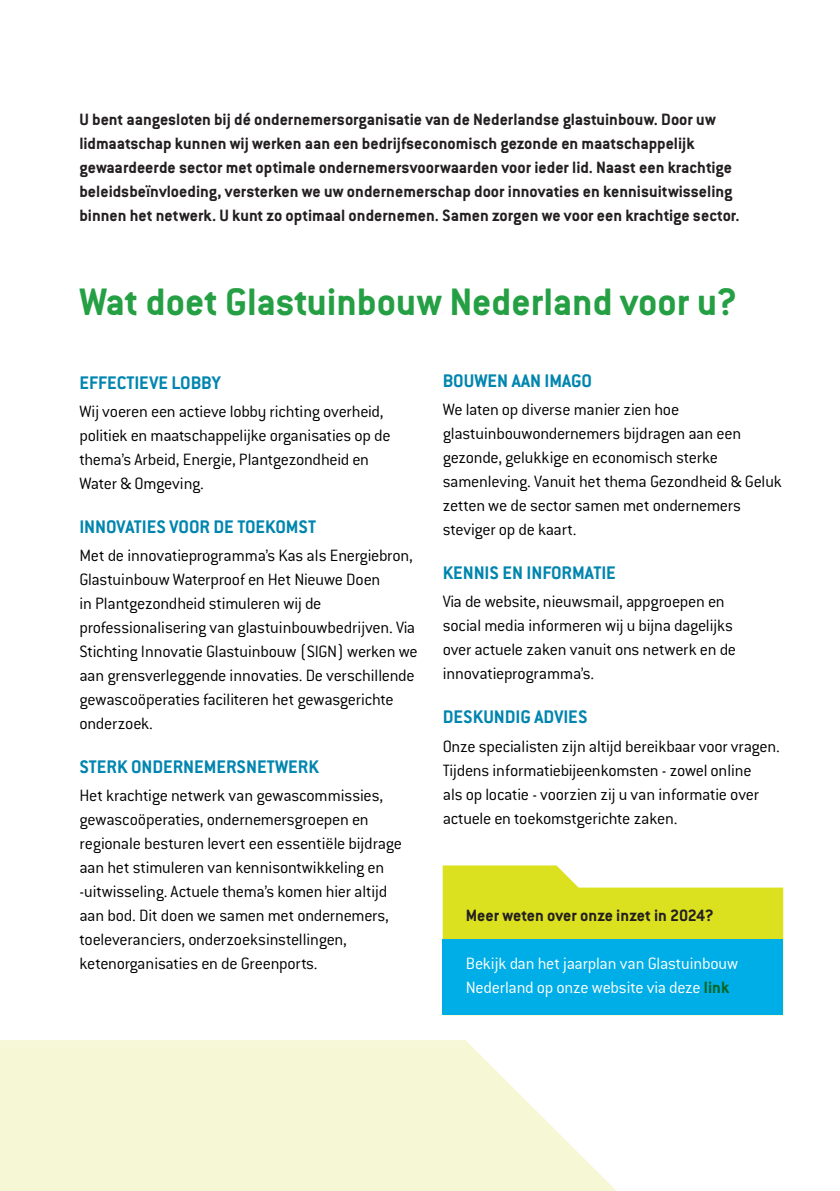
<style>
.page{position:relative;width:840px;height:1191px;background:#fff}
.page>*{position:absolute;margin:0;border:0;box-sizing:border-box;transform-origin:0 0}
.t1{font:700 42px "Conduit ITC Std";color:#259f43}
.t2{font:700 20px "Conduit ITC Std";color:#0085af}
.t3{font:300 18px/24px "Conduit ITC Std";letter-spacing:-.015em;color:#000}
.t4{font:700 18px/24px "Conduit ITC Std";color:#231f20}
.t5{font:300 18px/24px "Conduit ITC Std";letter-spacing:-.015em;color:#fff}
.s1{font-weight:700;color:#036726}
</style>
<div class="page">
<svg style="left:0;top:1040px;width:616px;height:151px;fill:#f6f7d5"></svg>
<svg style="left:442px;top:865px;width:340px;height:74px;fill:#dbe11e"></svg>
<div style="left:442px;top:939px;width:340px;height:76px;background:#00aee7"></div>
<p class="t4" style="left:79px;top:107px;width:661px">U bent aangesloten bij dé ondernemersorganisatie van de Nederlandse glastuinbouw. Door uw lidmaatschap kunnen wij werken aan een bedrijfseconomisch gezonde en maatschappelijk gewaardeerde sector met optimale ondernemersvoorwaarden voor ieder lid. Naast een krachtige beleidsbeïnvloeding, versterken we uw ondernemerschap door innovaties en kennisuitwisseling binnen het netwerk. U kunt zo optimaal ondernemen. Samen zorgen we voor een krachtige sector.</p>
<h1 class="t1" style="left:79px;top:276px;width:658px">Wat doet Glastuinbouw Nederland voor u?</h1>
<p class="t2" style="left:79px;top:370px;width:143px">EFFECTIEVE LOBBY</p>
<p class="t3" style="left:79px;top:398px;width:312px">Wij voeren een actieve lobby richting overheid, politiek en maatschappelijke organisaties op de thema’s Arbeid, Energie, Plantgezondheid en Water &amp; Omgeving.</p>
<p class="t2" style="left:79px;top:514px;width:238px">INNOVATIES VOOR DE TOEKOMST</p>
<p class="t3" style="left:79px;top:542px;width:339px">Met de innovatieprogramma’s Kas als Energiebron, Glastuinbouw Waterproof en Het Nieuwe Doen<br>in Plantgezondheid stimuleren wij de professionalisering van glastuinbouwbedrijven. Via Stichting Innovatie Glastuinbouw (SIGN) werken we aan grensverleggende innovaties. De verschillende gewascoöperaties faciliteren het gewasgerichte onderzoek.</p>
<p class="t2" style="left:79px;top:754px;width:241px">STERK ONDERNEMERSNETWERK</p>
<p class="t3" style="left:79px;top:782px;width:324px">Het krachtige netwerk van gewascommissies, gewascoöperaties, ondernemersgroepen en regionale besturen levert een essentiële bijdrage aan het stimuleren van kennisontwikkeling en -uitwisseling. Actuele thema’s komen hier altijd aan bod. Dit doen we samen met ondernemers, toeleveranciers, onderzoeksinstellingen, ketenorganisaties en de Greenports.</p>
<p class="t2" style="left:442px;top:369px;width:151px">BOUWEN AAN IMAGO</p>
<p class="t3" style="left:442px;top:397px;width:340px">We laten op diverse manier zien hoe glastuinbouwondernemers bijdragen aan een gezonde, gelukkige en economisch sterke samenleving. Vanuit het thema Gezondheid &amp; Geluk zetten we de sector samen met ondernemers steviger op de kaart.</p>
<p class="t2" style="left:442px;top:561px;width:174px">KENNIS EN INFORMATIE</p>
<p class="t3" style="left:442px;top:589px;width:295px">Via de website, nieuwsmail, appgroepen en social media informeren wij u bijna dagelijks over actuele zaken vanuit ons netwerk en de innovatieprogramma’s.</p>
<p class="t2" style="left:442px;top:705px;width:146px">DESKUNDIG ADVIES</p>
<p class="t3" style="left:442px;top:733px;width:338px">Onze specialisten zijn altijd bereikbaar voor vragen.<br>Tijdens informatiebijeenkomsten - zowel online<br>als op locatie - voorzien zij u van informatie over actuele en toekomstgerichte zaken.</p>
<p class="t4" style="left:465px;top:902px;width:249px">Meer weten over onze inzet in 2024?</p>
<p class="t5" style="left:465px;top:950px;width:273px">Bekijk dan het jaarplan van Glastuinbouw<br>Nederland op onze website via deze <span class="s1">link</span></p>
</div>
